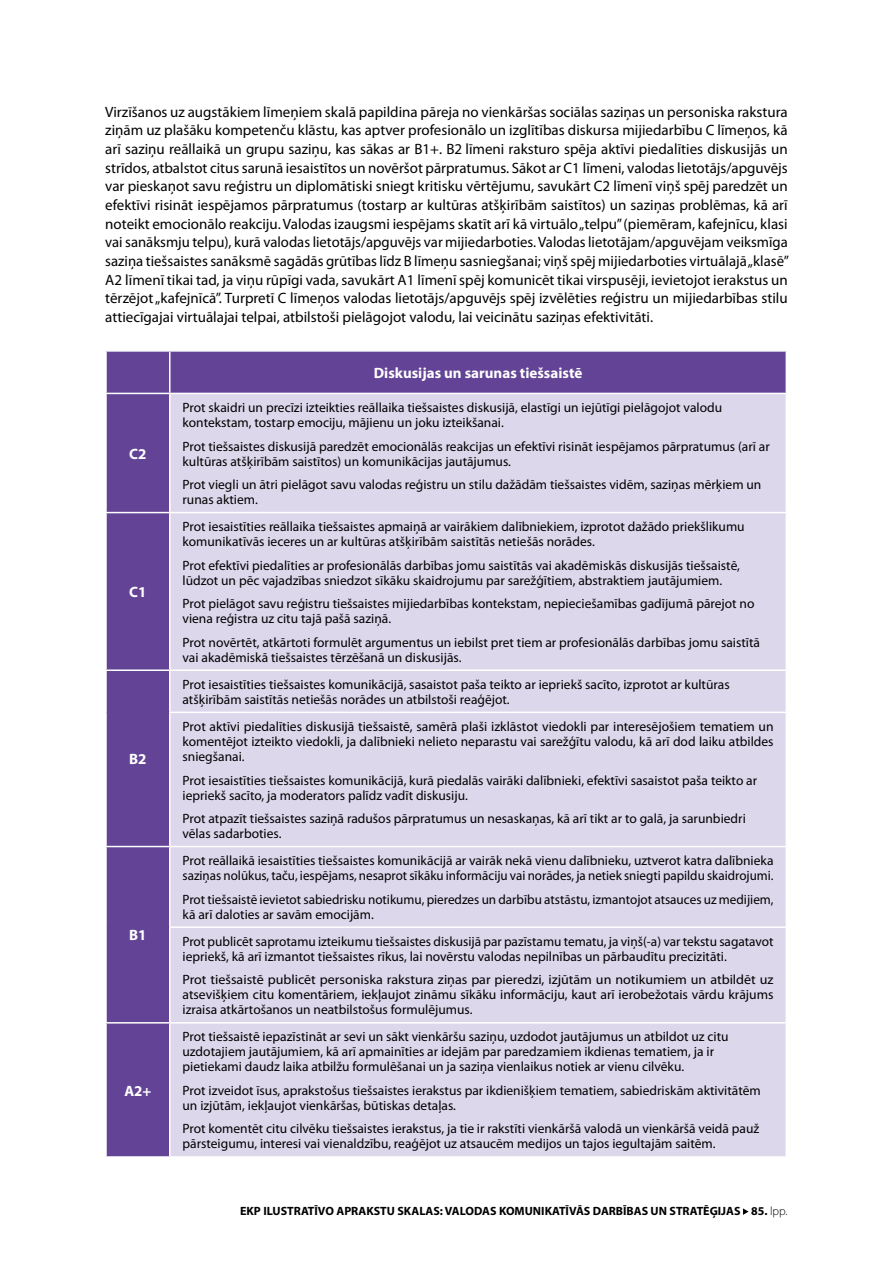
<style>
.page{position:relative;width:893px;height:1263px;background:#fff}
.page>*{position:absolute;margin:0;border:0;box-sizing:border-box;transform-origin:0 0}
.t1{font:15px/18.8px "Myriad Pro";color:#000;text-align:justify}
.t2{font:700 15px "Myriad Pro";color:#fff}
.t3{font:13.5px/15px "Myriad Pro";color:#000}
.t4{font:13.5px/15px "Myriad Pro";color:#000;text-align:justify;scale:1.04 1}
.t5{font:700 12px "Myriad Pro";color:#000}
.s1{font-weight:300}
</style>
<div class="page">
<svg style="left:743px;top:1208px;width:6px;height:7px"></svg>
<div style="left:107px;top:352px;width:679px;height:804px;background:#624395"></div>
<div style="left:171px;top:394px;width:615px;height:762px;background:#ddd7ec"></div>
<hr style="left:169px;top:352px;width:2px;height:41px;background:#fff">
<hr style="left:169px;top:394px;width:2px;height:118px;background:#fff">
<hr style="left:169px;top:513px;width:2px;height:156px;background:#fff">
<hr style="left:169px;top:671px;width:2px;height:41px;background:#fff">
<hr style="left:169px;top:713px;width:2px;height:133px;background:#fff">
<hr style="left:169px;top:847px;width:2px;height:79px;background:#fff">
<hr style="left:169px;top:928px;width:2px;height:94px;background:#fff">
<hr style="left:169px;top:1023px;width:2px;height:133px;background:#fff">
<hr style="left:105px;top:393px;width:65px;height:1px;background:#fff">
<hr style="left:170px;top:393px;width:617px;height:1px;background:#fff">
<hr style="left:105px;top:512px;width:65px;height:1px;background:#fff">
<hr style="left:170px;top:512px;width:617px;height:1px;background:#fff">
<hr style="left:105px;top:669px;width:65px;height:2px;background:#fff">
<hr style="left:170px;top:669px;width:617px;height:2px;background:#fff">
<hr style="left:169px;top:712px;width:618px;height:1px;background:#fff">
<hr style="left:105px;top:846px;width:65px;height:1px;background:#fff">
<hr style="left:170px;top:846px;width:617px;height:1px;background:#fff">
<hr style="left:169px;top:926px;width:618px;height:2px;background:#fff">
<hr style="left:105px;top:1022px;width:65px;height:1px;background:#fff">
<hr style="left:170px;top:1022px;width:617px;height:1px;background:#fff">
<p class="t1" style="left:105px;top:102px;width:685px">Virzīšanos uz augstākiem līmeņiem skalā papildina pāreja no vienkāršas sociālas saziņas un personiska rakstura ziņām uz plašāku kompetenču klāstu, kas aptver profesionālo un izglītības diskursa mijiedarbību C līmeņos, kā arī saziņu reāllaikā un grupu saziņu, kas sākas ar B1+. B2 līmeni raksturo spēja aktīvi piedalīties diskusijās un strīdos, atbalstot citus sarunā iesaistītos un novēršot pārpratumus. Sākot ar C1 līmeni, valodas lietotājs/apguvējs var pieskaņot savu reģistru un diplomātiski sniegt kritisku vērtējumu, savukārt C2 līmenī viņš spēj paredzēt un efektīvi risināt iespējamos pārpratumus (tostarp ar kultūras atšķirībām saistītos) un saziņas problēmas, kā arī noteikt emocionālo reakciju. Valodas izaugsmi iespējams skatīt arī kā virtuālo „telpu” (piemēram, kafejnīcu, klasi vai sanāksmju telpu), kurā valodas lietotājs/apguvējs var mijiedarboties. Valodas lietotājam/apguvējam veiksmīga saziņa tiešsaistes sanāksmē sagādās grūtības līdz B līmeņu sasniegšanai; viņš spēj mijiedarboties virtuālajā „klasē” A2 līmenī tikai tad, ja viņu rūpīgi vada, savukārt A1 līmenī spēj komunicēt tikai virspusēji, ievietojot ierakstus un tērzējot „kafejnīcā”. Turpretī C līmeņos valodas lietotājs/apguvējs spēj izvēlēties reģistru un mijiedarbības stilu attiecīgajai virtuālajai telpai, atbilstoši pielāgojot valodu, lai veicinātu saziņas efektivitāti.</p>
<p class="t2" style="left:129px;top:444px;width:19px">C2</p>
<p class="t2" style="left:129px;top:582px;width:19px">C1</p>
<p class="t2" style="left:129px;top:749px;width:19px">B2</p>
<p class="t2" style="left:129px;top:925px;width:19px">B1</p>
<p class="t2" style="left:124px;top:1081px;width:29px">A2+</p>
<p class="t2" style="left:374px;top:363px;width:210px">Diskusijas un sarunas tiešsaistē</p>
<p class="t3" style="left:183px;top:400px;width:541px">Prot skaidri un precīzi izteikties reāllaika tiešsaistes diskusijā, elastīgi un iejūtīgi pielāgojot valodu kontekstam, tostarp emociju, mājienu un joku izteikšanai.</p>
<p class="t3" style="left:183px;top:438px;width:589px">Prot tiešsaistes diskusijā paredzēt emocionālās reakcijas un efektīvi risināt iespējamos pārpratumus (arī ar kultūras atšķirībām saistītos) un komunikācijas jautājumus.</p>
<p class="t3" style="left:183px;top:477px;width:580px">Prot viegli un ātri pielāgot savu valodas reģistru un stilu dažādām tiešsaistes vidēm, saziņas mērķiem un runas aktiem.</p>
<p class="t3" style="left:183px;top:519px;width:564px">Prot iesaistīties reāllaika tiešsaistes apmaiņā ar vairākiem dalībniekiem, izprotot dažādo priekšlikumu komunikatīvās ieceres un ar kultūras atšķirībām saistītās netiešās norādes.</p>
<p class="t3" style="left:183px;top:557px;width:559px">Prot efektīvi piedalīties ar profesionālās darbības jomu saistītās vai akadēmiskās diskusijās tiešsaistē, lūdzot un pēc vajadzības sniedzot sīkāku skaidrojumu par sarežģītiem, abstraktiem jautājumiem.</p>
<p class="t3" style="left:183px;top:596px;width:573px">Prot pielāgot savu reģistru tiešsaistes mijiedarbības kontekstam, nepieciešamības gadījumā pārejot no viena reģistra uz citu tajā pašā saziņā.</p>
<p class="t3" style="left:183px;top:634px;width:579px">Prot novērtēt, atkārtoti formulēt argumentus un iebilst pret tiem ar profesionālās darbības jomu saistītā vai akadēmiskā tiešsaistes tērzēšanā un diskusijās.</p>
<p class="t3" style="left:183px;top:677px;width:549px">Prot iesaistīties tiešsaistes komunikācijā, sasaistot paša teikto ar iepriekš sacīto, izprotot ar kultūras atšķirībām saistītās netiešās norādes un atbilstoši reaģējot.</p>
<p class="t3" style="left:183px;top:719px;width:593px;text-align:justify">Prot aktīvi piedalīties diskusijā tiešsaistē, samērā plaši izklāstot viedokli par interesējošiem tematiem un komentējot izteikto viedokli, ja dalībnieki nelieto neparastu vai sarežģītu valodu, kā arī dod laiku atbildes sniegšanai.</p>
<p class="t3" style="left:183px;top:772px;width:576px">Prot iesaistīties tiešsaistes komunikācijā, kurā piedalās vairāki dalībnieki, efektīvi sasaistot paša teikto ar iepriekš sacīto, ja moderators palīdz vadīt diskusiju.</p>
<p class="t3" style="left:183px;top:811px;width:565px">Prot atpazīt tiešsaistes saziņā radušos pārpratumus un nesaskaņas, kā arī tikt ar to galā, ja sarunbiedri vēlas sadarboties.</p>
<p class="t3" style="left:183px;top:853px;width:593px">Prot reāllaikā iesaistīties tiešsaistes komunikācijā ar vairāk nekā vienu dalībnieku, uztverot katra dalībnieka saziņas nolūkus, taču, iespējams, nesaprot sīkāku informāciju vai norādes, ja netiek sniegti papildu skaidrojumi.</p>
<p class="t3" style="left:183px;top:891px;width:593px">Prot tiešsaistē ievietot sabiedrisku notikumu, pieredzes un darbību atstāstu, izmantojot atsauces uz medijiem, kā arī daloties ar savām emocijām.</p>
<p class="t3" style="left:183px;top:933px;width:593px">Prot publicēt saprotamu izteikumu tiešsaistes diskusijā par pazīstamu tematu, ja viņš(-a) var tekstu sagatavot iepriekš, kā arī izmantot tiešsaistes rīkus, lai novērstu valodas nepilnības un pārbaudītu precizitāti.</p>
<p class="t4" style="left:183px;top:972px;width:570px">Prot tiešsaistē publicēt personiska rakstura ziņas par pieredzi, izjūtām un notikumiem un atbildēt uz atsevišķiem citu komentāriem, iekļaujot zināmu sīkāku informāciju, kaut arī ierobežotais vārdu krājums izraisa atkārtošanos un neatbilstošus formulējumus.</p>
<p class="t3" style="left:183px;top:1029px;width:548px">Prot tiešsaistē iepazīstināt ar sevi un sākt vienkāršu saziņu, uzdodot jautājumus un atbildot uz citu uzdotajiem jautājumiem, kā arī apmainīties ar idejām par paredzamiem ikdienas tematiem, ja ir pietiekami daudz laika atbilžu formulēšanai un ja saziņa vienlaikus notiek ar vienu cilvēku.</p>
<p class="t3" style="left:183px;top:1083px;width:580px">Prot izveidot īsus, aprakstošus tiešsaistes ierakstus par ikdienišķiem tematiem, sabiedriskām aktivitātēm un izjūtām, iekļaujot vienkāršas, būtiskas detaļas.</p>
<p class="t3" style="left:183px;top:1121px;width:578px">Prot komentēt citu cilvēku tiešsaistes ierakstus, ja tie ir rakstīti vienkāršā valodā un vienkāršā veidā pauž pārsteigumu, interesi vai vienaldzību, reaģējot uz atsaucēm medijos un tajos iegultajām saitēm.</p>
<p class="t5" style="left:240px;top:1203px;width:549px">EKP ILUSTRATĪVO APRAKSTU SKALAS: VALODAS KOMUNIKATĪVĀS DARBĪBAS UN STRATĒĢIJAS 85. <span class="s1">lpp.</span></p>
</div>
